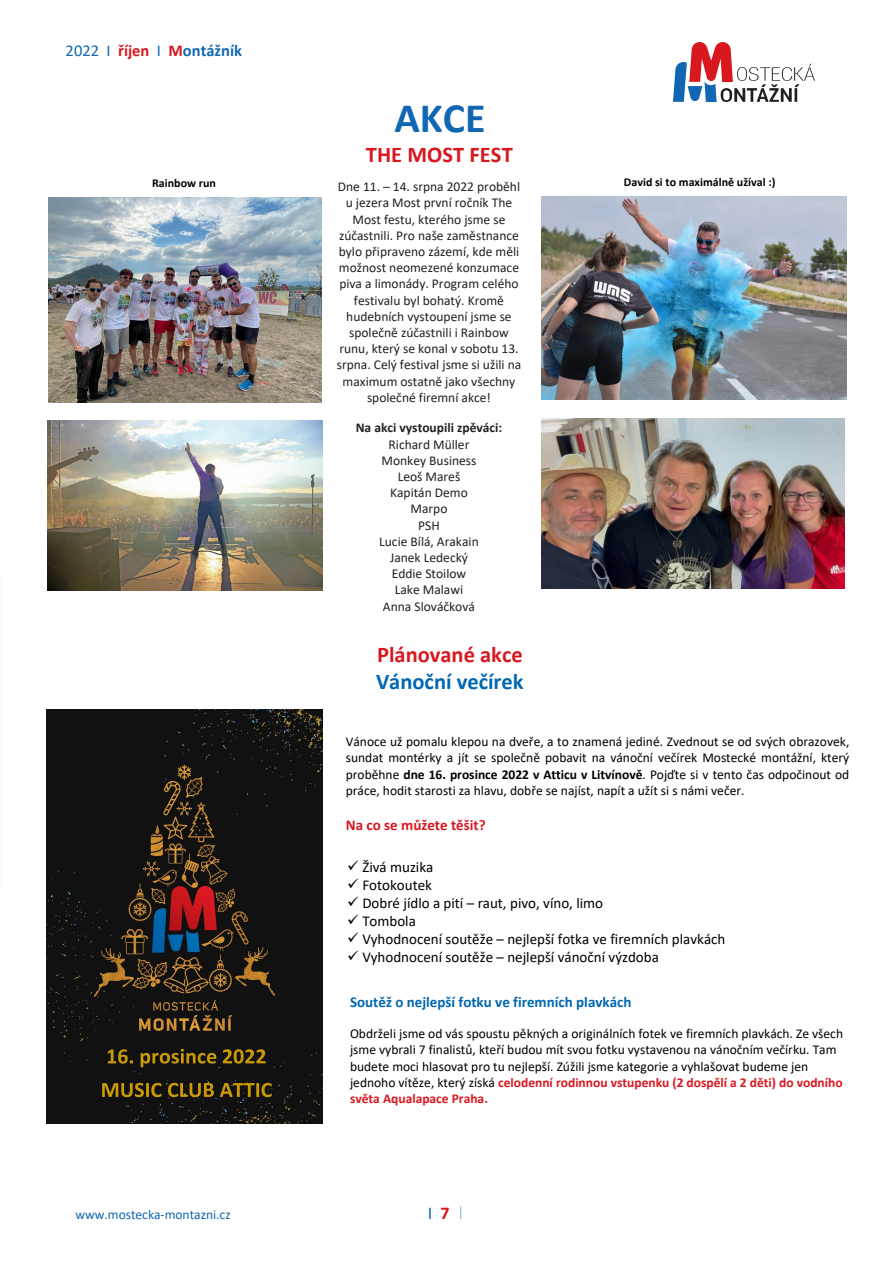
<style>
.page{position:relative;width:893px;height:1263px;background:#fff}
.page>*{position:absolute;margin:0;border:0;box-sizing:border-box;transform-origin:0 0}
.t1{font:700 42px "Calibri";color:#1167b3}
.t2{font:700 22.5px "Calibri";color:#0067b3}
.t3{font:700 22.5px "Calibri";color:#d81820}
.t4{font:700 22.5px "Calibri";letter-spacing:.005em;color:#d8171f}
.t5{font:18px "Calibri";color:#1167b3}
.t6{font:700 16.5px "Calibri";color:#1167b3}
.t7{font:15px "Calibri";color:#000}
.t8{font:700 15px "Calibri";color:#0067b3}
.t9{font:700 15px "Calibri";color:#d81820}
.t10{font:13.5px/16.2px "Calibri";color:#000;text-align:justify}
.t11{font:13.5px/16.2px "Calibri";color:#231f20;text-align:center}
.t12{font:13.5px "Calibri";color:#1167b3}
.t13{font:700 12px "Calibri";color:#000}
.s1{font-weight:400}
.s2{color:#d8171f}
.s3{font-weight:700}
.s4{font-weight:700;color:#d81820}
.s5{font-weight:700;color:#d8171f}
.s6{font-family:"Roboto";font-weight:100}
</style>
<div class="page">
<svg style="left:673px;top:42px;width:142px;height:60px"></svg>
<img style="left:48px;top:198px;width:274px;height:205px">
<img style="left:48px;top:421px;width:274px;height:169px">
<img style="left:541px;top:196px;width:305px;height:203px">
<img style="left:541px;top:418px;width:303px;height:171px">
<img style="left:46px;top:709px;width:276px;height:414px">
<p class="t6" style="left:66px;top:39px;width:178px"><span class="s1">2022 I</span> <span class="s2">říjen</span> <span class="s1">I</span> <span class="s2">M</span>ontážník</p>
<p class="t1" style="left:394px;top:88px;width:93px">AKCE</p>
<p class="t4" style="left:366px;top:138px;width:148px">THE MOST FEST</p>
<p class="t11" style="left:337px;top:178px;width:186px">Dne 11. – 14. srpna 2022 proběhl u jezera Most první ročník The<br>Most festu, kterého jsme se zúčastnili. Pro naše zaměstnance bylo připraveno zázemí, kde měli možnost neomezené konzumace piva a limonády. Program celého festivalu byl bohatý. Kromě hudebních vystoupení jsme se společně zúčastnili i Rainbow runu, který se konal v sobotu 13. srpna. Celý festival jsme si užili na maximum ostatně jako všechny společné firemní akce!</p>
<p class="t11" style="left:356px;top:419px;width:148px"><span class="s3">Na akci vystoupili zpěváci:<br></span>Richard Müller<br>Monkey Business<br>Leoš Mareš<br>Kapitán Demo<br>Marpo<br>PSH<br>Lucie Bílá, Arakain<br>Janek Ledecký<br>Eddie Stoilow<br>Lake Malawi<br>Anna Slováčková</p>
<h2 class="t3" style="left:377px;top:639px;width:147px">Plánované akce</h2>
<h2 class="t2" style="left:376px;top:666px;width:149px">Vánoční večírek</h2>
<p class="t13" style="left:152px;top:175px;width:65px">Rainbow run</p>
<p class="t13" style="left:624px;top:174px;width:153px">David si to maximálně užíval :)</p>
<p class="t10" style="left:346px;top:733px;width:505px">Vánoce už pomalu klepou na dveře, a to znamená jediné. Zvednout se od svých obrazovek, sundat montérky a jít se společně pobavit na vánoční večírek Mostecké montážní, který proběhne <span class="s3">dne 16. prosince 2022 v Atticu v Litvínově</span>. Pojďte si v tento čas odpočinout od práce, hodit starosti za hlavu, dobře se najíst, napít a užít si s námi večer.</p>
<p class="t9" style="left:346px;top:814px;width:141px">Na co se můžete těšit?</p>
<p class="t7" style="left:347px;top:857px;width:88px">✓ Živá muzika</p>
<p class="t7" style="left:347px;top:875px;width:86px">✓ Fotokoutek</p>
<p class="t7" style="left:347px;top:893px;width:257px">✓ Dobré jídlo a pití – raut, pivo, víno, limo</p>
<p class="t7" style="left:347px;top:911px;width:70px">✓ Tombola</p>
<p class="t7" style="left:347px;top:929px;width:380px">✓ Vyhodnocení soutěže – nejlepší fotka ve firemních plavkách</p>
<p class="t7" style="left:347px;top:947px;width:313px">✓ Vyhodnocení soutěže – nejlepší vánoční výzdoba</p>
<p class="t8" style="left:350px;top:991px;width:283px">Soutěž o nejlepší fotku ve firemních plavkách</p>
<p class="t10" style="left:350px;top:1025px;width:495px;text-align:left">Obdrželi jsme od vás spoustu pěkných a originálních fotek ve firemních plavkách. Ze všech jsme vybrali 7 finalistů, kteří budou mít svou fotku vystavenou na vánočním večírku. Tam budete moci hlasovat pro tu nejlepší. Zúžili jsme kategorie a vyhlašovat budeme jen jednoho vítěze, který získá <span class="s4">celodenní rodinnou vstupenku (2 dospělí a 2 děti) do vodního světa Aqualapace Praha.</span></p>
<p class="t12" style="left:76px;top:1205px;width:157px">www.mostecka-montazni.cz</p>
<h3 class="t5" style="left:428px;top:1201px;width:37px">I <span class="s5">7</span> <span class="s6">I</span></h3>
</div>
